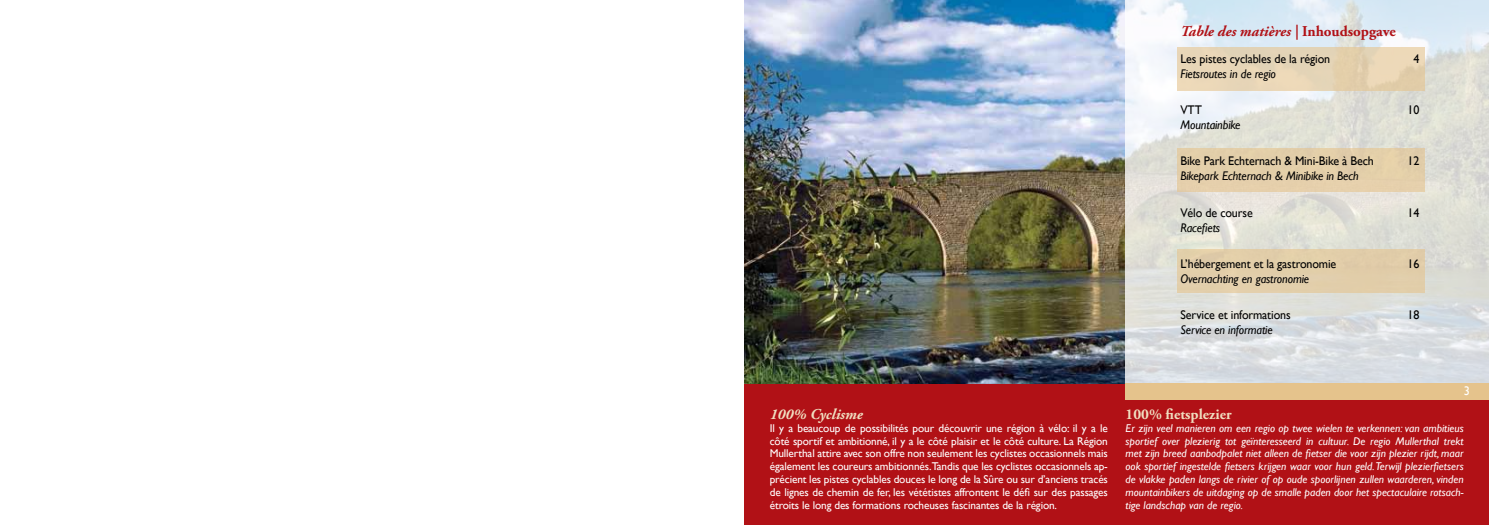
<style>
.page{position:relative;width:1489px;height:525px;background:#fff}
.page>*{position:absolute;margin:0;border:0;box-sizing:border-box;transform-origin:0 0}
.t1{font:italic 700 15px "Adobe Garamond Pro";color:#b11116}
.t2{font:700 15px "Adobe Garamond Pro";color:#f0dec0}
.t3{font:italic 700 15px "Adobe Garamond Pro";color:#f0dec0}
.t4{font:12.5px "Gill Sans";letter-spacing:-.01em;color:#000;scale:.96 1}
.t5{font:italic 12.5px "Gill Sans";letter-spacing:-.01em;color:#000;scale:.96 1}
.t6{font:12.5px "Gill Sans";color:#fff}
.t7{font:11.25px/12.9px "Gill Sans";letter-spacing:-.01em;color:#fff;text-align:justify}
.t8{font:italic 11.25px/12.9px "Gill Sans";color:#fff;text-align:justify}
.s1{font-style:normal}
</style>
<div class="page">
<div style="left:744px;top:383px;width:744px;height:141px;background:#b11116"></div>
<img style="left:744px;top:0;width:381px;height:383px">
<div style="left:1125px;top:383px;width:363px;height:16px;background:#e5c38c"></div>
<svg style="left:1125px;top:0;width:363px;height:383px"></svg>
<div style="left:1176px;top:47px;width:248px;height:43px;background:linear-gradient(to right,#e8d7b9,#e5d2b0)"></div>
<div style="left:1176px;top:148px;width:248px;height:43px;background:#e4cfaa"></div>
<div style="left:1176px;top:249px;width:248px;height:43px;background:#e2ceaa"></div>
<h1 class="t1" style="left:1180px;top:22px;width:217px">Table des matières | <span class="s1">Inhoudsopgave</span></h1>
<p class="t4" style="left:1180px;top:51px;width:157px">Les pistes cyclables de la région</p>
<p class="t4" style="left:1413px;top:51px;width:8px">4</p>
<p class="t5" style="left:1180px;top:66px;width:101px">Fietsroutes in de regio</p>
<p class="t4" style="left:1180px;top:102px;width:24px">VTT</p>
<p class="t4" style="left:1407px;top:102px;width:14px">10</p>
<p class="t5" style="left:1180px;top:118px;width:64px">Mountainbike</p>
<p class="t4" style="left:1180px;top:154px;width:203px">Bike Park Echternach &amp; Mini-Bike à Bech</p>
<p class="t4" style="left:1407px;top:154px;width:14px">12</p>
<p class="t5" style="left:1180px;top:169px;width:187px">Bikepark Echternach &amp; Minibike in Bech</p>
<p class="t4" style="left:1180px;top:205px;width:77px">Vélo de course</p>
<p class="t4" style="left:1407px;top:205px;width:14px">14</p>
<p class="t5" style="left:1180px;top:220px;width:43px">Racefiets</p>
<p class="t4" style="left:1180px;top:256px;width:164px">L’hébergement et la gastronomie</p>
<p class="t4" style="left:1407px;top:256px;width:14px">16</p>
<p class="t5" style="left:1180px;top:271px;width:135px">Overnachting en gastronomie</p>
<p class="t4" style="left:1180px;top:307px;width:116px">Service et informations</p>
<p class="t4" style="left:1407px;top:307px;width:14px">18</p>
<p class="t5" style="left:1180px;top:323px;width:97px">Service en informatie</p>
<h1 class="t3" style="left:769px;top:405px;width:95px">100% Cyclisme</h1>
<p class="t7" style="left:769px;top:421px;width:340px">Il y a beaucoup de possibilités pour découvrir une région à vélo: il y a le côté sportif et ambitionné, il y a le côté plaisir et le côté culture. La Région Mullerthal attire avec son offre non seulement les cyclistes occasionnels mais également les coureurs ambitionnés.Tandis que les cyclistes occasionnels ap&shy;précient les pistes cyclables douces le long de la Sûre ou sur d’anciens tracés de lignes de chemin de fer, les vététistes affrontent le défi sur des passages étroits le long des formations rocheuses fascinantes de la région.</p>
<p class="t6" style="left:1463px;top:383px;width:8px">3</p>
<h1 class="t2" style="left:1125px;top:405px;width:107px">100% fietsplezier</h1>
<p class="t8" style="left:1125px;top:421px;width:339px">Er zijn veel manieren om een regio op twee wielen te verkennen: van ambitieus sportief over plezierig tot geïnteresseerd in cultuur. De regio Mullerthal trekt met zijn breed aanbodpalet niet alleen de fietser die voor zijn plezier rijdt, maar ook sportief ingestelde fietsers krijgen waar voor hun geld. Terwijl plezierfietsers de vlakke paden langs de rivier of op oude spoorlijnen zullen waarderen, vinden mountainbikers de uitdaging op de smalle paden door het spectaculaire rotsach&shy;tige landschap van de regio.</p>
</div>
